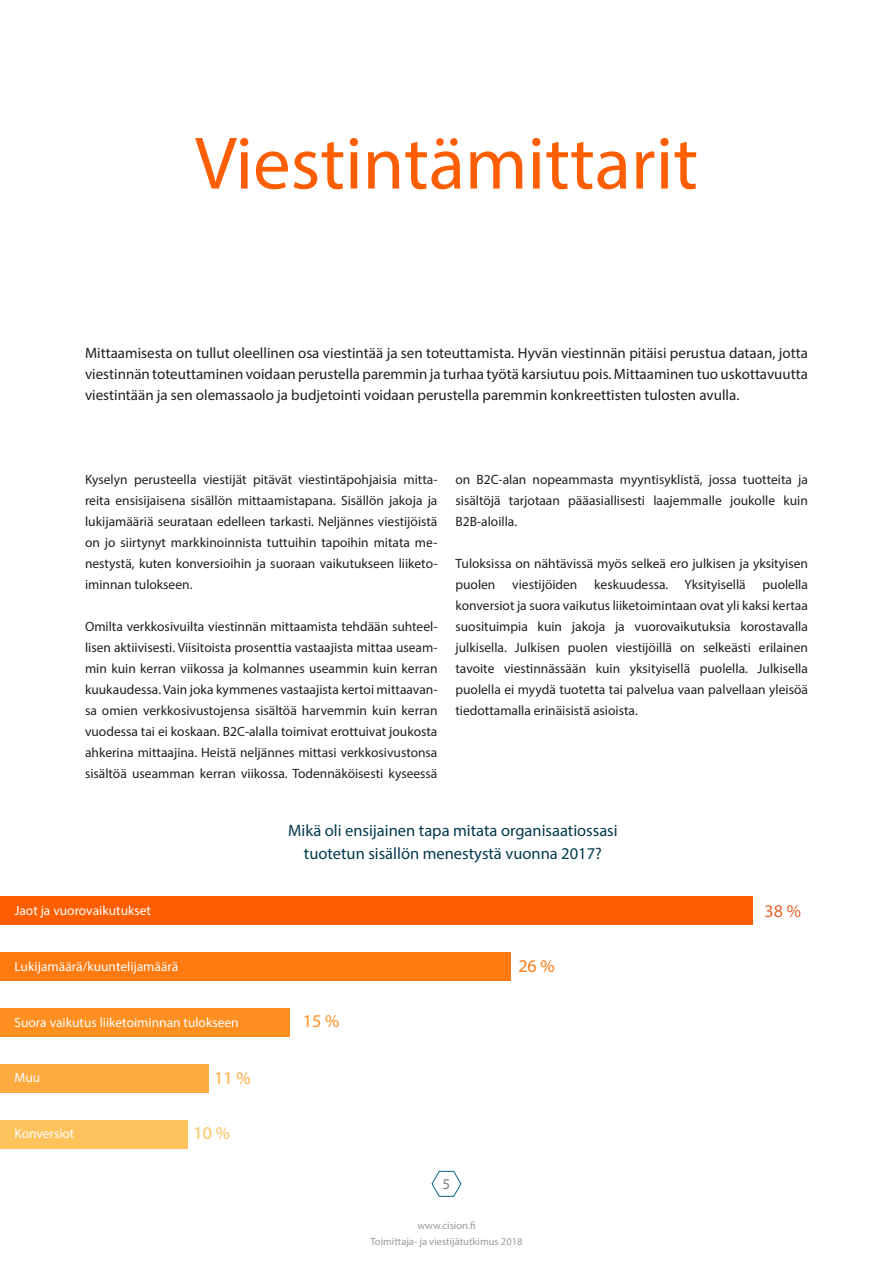
<style>
.page{position:relative;width:893px;height:1263px;background:#fff}
.page>*{position:absolute;margin:0;border:0;box-sizing:border-box;transform-origin:0 0}
.P_Small{font:75px "Myriad Pro";color:#ff5e00}
.P_Small-2{font:18px "Myriad Pro";color:#ec6432}
.P_Small-3{font:18px "Myriad Pro";color:#ff7a10}
.P_Small-4{font:18px "Myriad Pro";color:#ff8f20}
.P_Small-5{font:18px "Myriad Pro";color:#ffaa3f}
.P_Small-6{font:18px "Myriad Pro";color:#ffc35d}
.H3_SMALL{font:16.5px/23.1px "Myriad Pro";color:#053a4f;text-align:center}
.Body{font:15px/21px "Myriad Pro";color:#231f20;text-align:justify}
.t1{font:15px "Myriad Pro";color:#7f7e7e}
.Body-2{font:13.5px/21px "Myriad Pro";color:#231f20;text-align:justify}
.P_Small-7{font:13.5px "Myriad Pro";color:#fff}
.t2{font:10.5px/15.8px "Myriad Pro";color:#9b9b9d;text-align:center}
</style>
<div class="page">
<svg style="left:431px;top:1170px;width:31px;height:27px"></svg>
<div style="left:0;top:896px;width:753px;height:28px;background:#ff5e00"></div>
<div style="left:0;top:952px;width:510px;height:28px;background:#ff7a10"></div>
<div style="left:0;top:1008px;width:289px;height:28px;background:#ff8f20"></div>
<div style="left:0;top:1064px;width:208px;height:28px;background:#ffaa3f"></div>
<div style="left:0;top:1120px;width:187px;height:28px;background:#ffc35d"></div>
<p class="P_Small" style="left:195px;top:117px;width:505px">Viestintämittarit</p>
<p class="Body" style="left:85px;top:342px;width:724px">Mittaamisesta on tullut oleellinen osa viestintää ja sen toteuttamista. Hyvän viestinnän pitäisi perustua dataan, jotta viestinnän toteuttaminen voidaan perustella paremmin ja turhaa työtä karsiutuu pois. Mittaaminen tuo uskottavuutta viestintään ja sen olemassaolo ja budjetointi voidaan perustella paremmin konkreettisten tulosten avulla.</p>
<p class="Body-2" style="left:85px;top:469px;width:354px">Kyselyn perusteella viestijät pitävät viestintäpohjaisia mitta&shy;reita ensisijaisena sisällön mittaamistapana. Sisällön jakoja ja lukijamääriä seurataan edelleen tarkasti. Neljännes viestijöistä on jo siirtynyt markkinoinnista tuttuihin tapoihin mitata me&shy;nestystä, kuten konversioihin ja suoraan vaikutukseen liiketo&shy;iminnan tulokseen.</p>
<p class="Body-2" style="left:85px;top:616px;width:354px">Omilta verkkosivuilta viestinnän mittaamista tehdään suhteel&shy;lisen aktiivisesti. Viisitoista prosenttia vastaajista mittaa useam&shy;min kuin kerran viikossa ja kolmannes useammin kuin kerran kuukaudessa. Vain joka kymmenes vastaajista kertoi mittaavan&shy;sa omien verkkosivustojensa sisältöä harvemmin kuin kerran vuodessa tai ei koskaan. B2C-alalla toimivat erottuivat joukosta ahkerina mittaajina. Heistä neljännes mittasi verkkosivustonsa sisältöä useamman kerran viikossa. Todennäköisesti kyseessä</p>
<p class="Body-2" style="left:455px;top:469px;width:354px">on B2C-alan nopeammasta myyntisyklistä, jossa tuotteita ja sisältöjä tarjotaan pääasiallisesti laajemmalle joukolle kuin B2B-aloilla.</p>
<p class="Body-2" style="left:455px;top:553px;width:354px">Tuloksissa on nähtävissä myös selkeä ero julkisen ja yksityisen puolen viestijöiden keskuudessa. Yksityisellä puolella konversiot ja suora vaikutus liiketoimintaan ovat yli kaksi kertaa suosituimpia kuin jakoja ja vuorovaikutuksia korostavalla julkisella. Julkisen puolen viestijöillä on selkeästi erilainen tavoite viestinnässään kuin yksityisellä puolella. Julkisella puolella ei myydä tuotetta tai palvelua vaan palvellaan yleisöä tiedottamalla erinäisistä asioista.</p>
<p class="H3_SMALL" style="left:288px;top:819px;width:331px">Mikä oli ensijainen tapa mitata organisaatiossasi tuotetun sisällön menestystä vuonna 2017?</p>
<p class="P_Small-7" style="left:14px;top:902px;width:138px">Jaot ja vuorovaikutukset</p>
<p class="P_Small-2" style="left:765px;top:900px;width:38px">38 %</p>
<p class="P_Small-7" style="left:14px;top:958px;width:165px">Lukijamäärä/kuuntelijamäärä</p>
<p class="P_Small-7" style="left:14px;top:1014px;width:226px">Suora vaikutus liiketoiminnan tulokseen</p>
<p class="P_Small-7" style="left:14px;top:1069px;width:27px">Muu</p>
<p class="P_Small-7" style="left:14px;top:1125px;width:61px">Konversiot</p>
<p class="P_Small-5" style="left:214px;top:1067px;width:38px">11 %</p>
<p class="P_Small-6" style="left:193px;top:1122px;width:38px">10 %</p>
<p class="P_Small-4" style="left:303px;top:1009px;width:38px">15 %</p>
<p class="P_Small-3" style="left:518px;top:955px;width:38px">26 %</p>
<p class="t1" style="left:443px;top:1174px;width:9px">5</p>
<p class="t2" style="left:370px;top:1217px;width:154px">www.cision.fi<br>Toimittaja- ja viestijätutkimus 2018</p>
</div>
